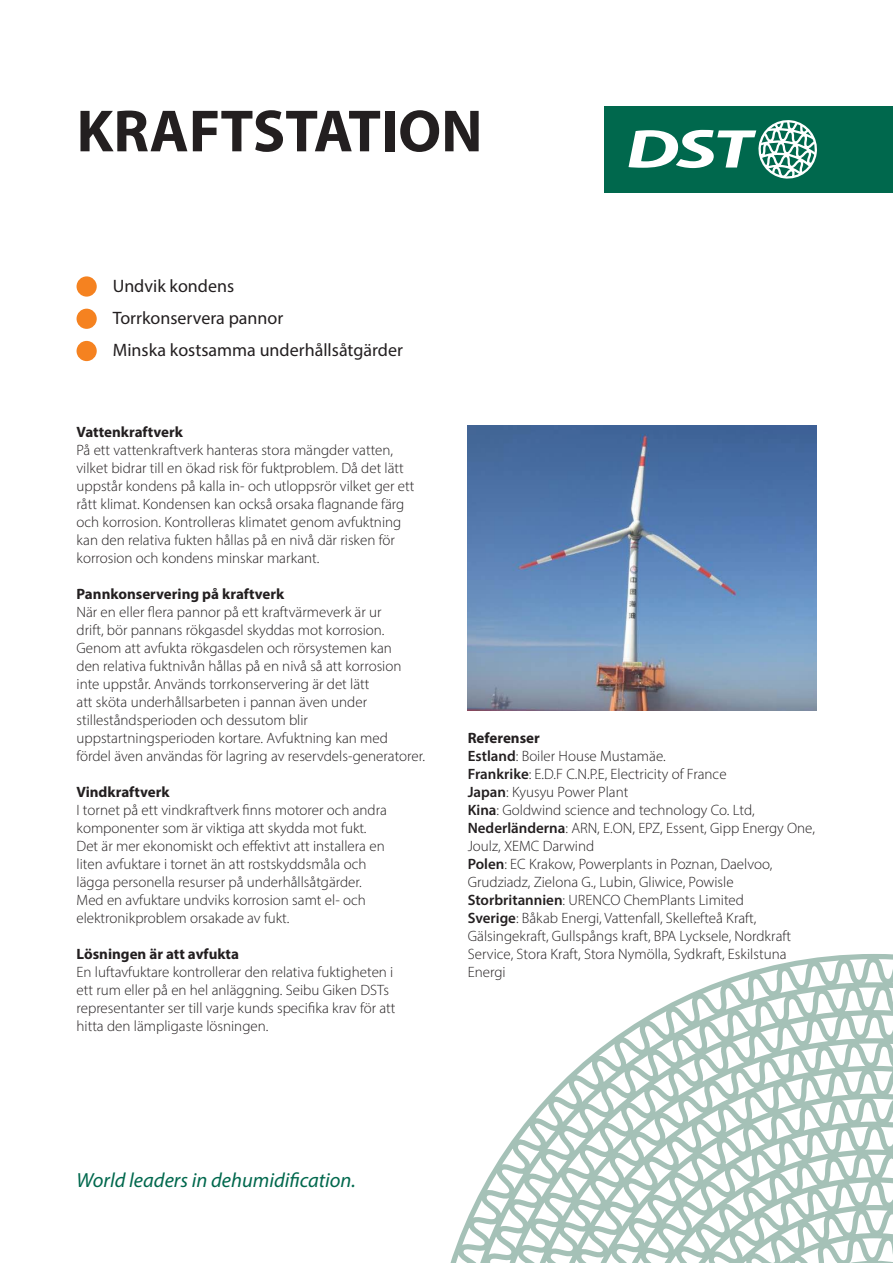
<style>
.page{position:relative;width:893px;height:1263px;background:#fff}
.page>*{position:absolute;margin:0;border:0;box-sizing:border-box;transform-origin:0 0}
.Application{font:700 60px "Myriad Pro";color:#231f20}
.Slogan{font:italic 20.55px "Myriad Pro";color:#00684d}
.Bullets{font:18px "Myriad Pro";color:#231f20}
.Body_text{font:300 15px/18px "Myriad Pro";color:#231f20}
.Body_text-2{font:700 15px "Myriad Pro";color:#231f20}
.s1{font-weight:600}
</style>
<div class="page">
<img style="left:468px;top:425px;width:348px;height:285px">
<div style="left:604px;top:106px;width:289px;height:86px;background:#00684d"></div>
<svg style="left:628px;top:120px;width:189px;height:59px"></svg>
<div style="left:77px;top:276px;width:20px;height:21px;background:#f58220;border-radius:50%"></div>
<div style="left:77px;top:309px;width:20px;height:20px;background:#f58220;border-radius:50%"></div>
<div style="left:77px;top:341px;width:20px;height:20px;background:#f58220;border-radius:50%"></div>
<svg style="left:450px;top:954px;width:443px;height:309px"></svg>
<p class="Application" style="left:77px;top:92px;width:408px">KRAFTSTATION</p>
<p class="Bullets" style="left:113px;top:275px;width:123px">Undvik kondens</p>
<p class="Bullets" style="left:113px;top:307px;width:172px">Torrkonservera pannor</p>
<p class="Bullets" style="left:113px;top:339px;width:292px">Minska kostsamma underhållsåtgärder</p>
<p class="Body_text-2" style="left:77px;top:422px;width:108px">Vattenkraftverk</p>
<p class="Body_text" style="left:77px;top:440px;width:339px">På ett vattenkraftverk hanteras stora mängder vatten, vilket bidrar till en ökad risk för fuktproblem. Då det lätt uppstår kondens på kalla in- och utloppsrör vilket ger ett rått klimat. Kondensen kan också orsaka flagnande färg och korrosion. Kontrolleras klimatet genom avfuktning kan den relativa fukten hållas på en nivå där risken för korrosion och kondens minskar markant.</p>
<p class="Body_text-2" style="left:77px;top:584px;width:209px">Pannkonservering på kraftverk</p>
<p class="Body_text" style="left:77px;top:602px;width:350px">När en eller flera pannor på ett kraftvärmeverk är ur<br>drift, bör pannans rökgasdel skyddas mot korrosion.<br>Genom att avfukta rökgasdelen och rörsystemen kan<br>den relativa fuktnivån hållas på en nivå så att korrosion inte uppstår. Används torrkonservering är det lätt<br>att sköta underhållsarbeten i pannan även under stilleståndsperioden och dessutom blir uppstartningsperioden kortare. Avfuktning kan med fördel även användas för lagring av reservdels-generatorer.</p>
<p class="Body_text-2" style="left:77px;top:782px;width:95px">Vindkraftverk</p>
<p class="Body_text" style="left:77px;top:800px;width:312px">I tornet på ett vindkraftverk finns motorer och andra komponenter som är viktiga att skydda mot fukt.<br>Det är mer ekonomiskt och effektivt att installera en liten avfuktare i tornet än att rostskyddsmåla och lägga personella resurser på underhållsåtgärder.<br>Med en avfuktare undviks korrosion samt el- och elektronikproblem orsakade av fukt.</p>
<p class="Body_text-2" style="left:77px;top:944px;width:164px">Lösningen är att avfukta</p>
<p class="Body_text" style="left:77px;top:962px;width:320px">En luftavfuktare kontrollerar den relativa fuktigheten i ett rum eller på en hel anläggning. Seibu Giken DSTs representanter ser till varje kunds specifika krav för att hitta den lämpligaste lösningen.</p>
<p class="Body_text-2" style="left:468px;top:728px;width:74px">Referenser</p>
<p class="Body_text" style="left:468px;top:746px;width:199px"><span class="s1">Estland</span>: Boiler House Mustamäe.</p>
<p class="Body_text" style="left:468px;top:764px;width:260px"><span class="s1">Frankrike</span>: E.D.F C.N.P.E, Electricity of France</p>
<p class="Body_text" style="left:468px;top:782px;width:162px"><span class="s1">Japan</span>: Kyusyu Power Plant</p>
<p class="Body_text" style="left:468px;top:800px;width:288px"><span class="s1">Kina</span>: Goldwind science and technology Co. Ltd,</p>
<p class="Body_text" style="left:468px;top:818px;width:349px"><span class="s1">Nederländerna</span>: ARN, E.ON, EPZ, Essent, Gipp Energy One,<br>Joulz, XEMC Darwind</p>
<p class="Body_text" style="left:468px;top:854px;width:306px"><span class="s1">Polen</span>: EC Krakow, Powerplants in Poznan, Daelvoo,<br>Grudziadz, Zielona G., Lubin, Gliwice, Powisle</p>
<p class="Body_text" style="left:468px;top:890px;width:278px"><span class="s1">Storbritannien</span>: URENCO ChemPlants Limited</p>
<p class="Body_text" style="left:468px;top:908px;width:325px"><span class="s1">Sverige</span>: Båkab Energi, Vattenfall, Skellefteå Kraft, Gälsingekraft, Gullspångs kraft, BPA Lycksele, Nordkraft Service, Stora Kraft, Stora Nymölla, Sydkraft, Eskilstuna Energi</p>
<p class="Slogan" style="left:77px;top:1167px;width:281px">World leaders in dehumidification.</p>
</div>
